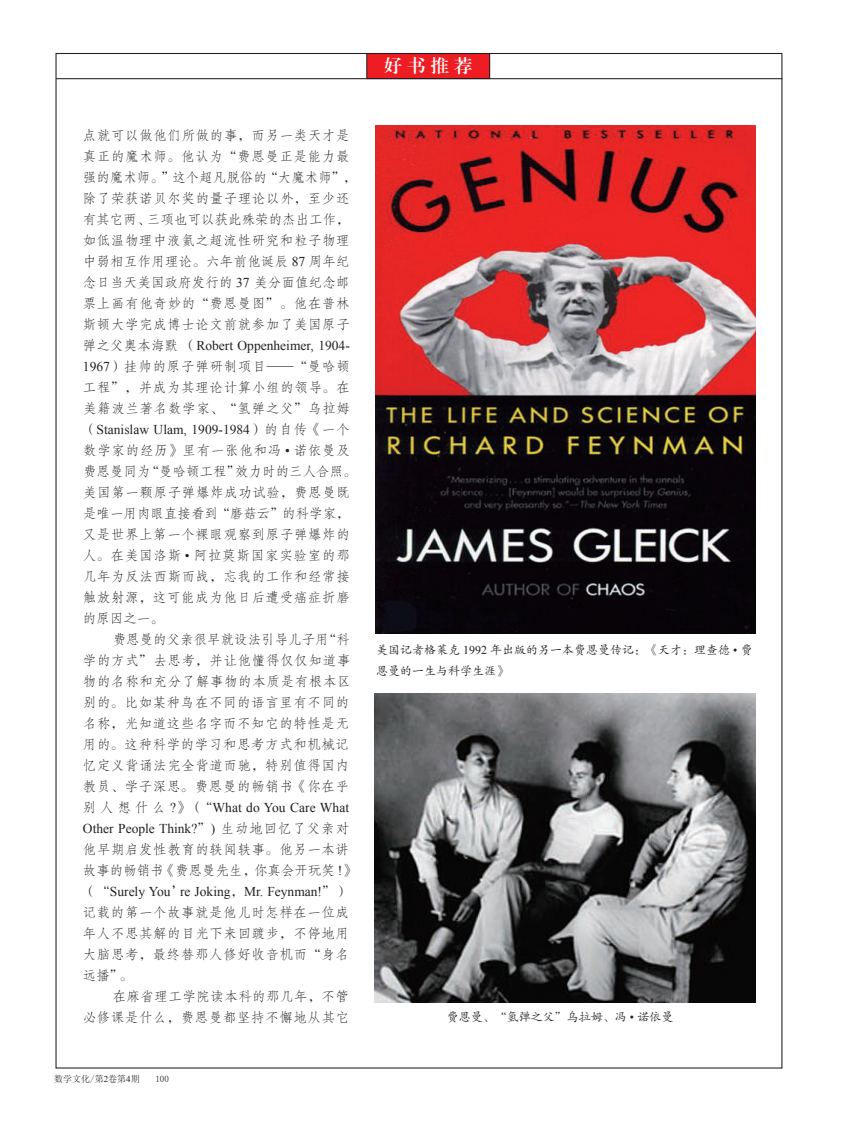
<style>
.page{position:relative;width:859px;height:1123px;background:#fff}
.page>*{position:absolute;margin:0;border:0;box-sizing:border-box;transform-origin:0 0}
.t1{font:18px "FZXBSK GBK1 0";color:#fcfcfc}
.t2{font:13.5px "FZFSK GBK1 0";letter-spacing:.045em;color:#231f20}
.t3{font:13.5px "Times New Roman";color:#231f20}
.t4{font:13.5px "FZFSK GBK1 0";color:#231f20}
.t5{font:13.5px "FZFSK GBK1 0";letter-spacing:.015em;color:#231f20}
.t6{font:13.5px "FZFSK GBK1 0";letter-spacing:.01em;color:#231f20}
.t7{font:12px/21px "FZKTK GBK1 0";color:#231f20}
.t8{font:9px "Sim Sun";color:#231f20}
.s1{font-family:"Times New Roman"}
.s2{font-family:"FZFSK GBK1 0"}
</style>
<div class="page">
<hr style="left:56px;top:78px;width:726px;height:1px;background:#231f20">
<div style="left:367px;top:54px;width:123px;height:25px;background:#ee1d23"></div>
<div style="left:366px;top:53px;width:124px;height:26px;border:1px solid #231f20"></div>
<img style="left:375px;top:125px;width:381px;height:508px">
<img style="left:375px;top:693px;width:380px;height:309px">
<p class="t1" style="left:384px;top:56px;width:90px">好书推荐</p>
<p class="t2" style="left:83px;top:128px;width:268px">点就可以做他们所做的事，而另一类天才是</p>
<p class="t2" style="left:83px;top:149px;width:268px">真正的魔术师。他认为“费恩曼正是能力最</p>
<p class="t4" style="left:83px;top:170px;width:275px">强的魔术师。”这个超凡脱俗的“大魔术师”，</p>
<p class="t2" style="left:83px;top:191px;width:268px">除了荣获诺贝尔奖的量子理论以外，至少还</p>
<p class="t4" style="left:83px;top:212px;width:268px">有其它两、三项也可以获此殊荣的杰出工作，</p>
<p class="t2" style="left:83px;top:233px;width:268px">如低温物理中液氦之超流性研究和粒子物理</p>
<p class="t5" style="left:83px;top:254px;width:268px">中弱相互作用理论。六年前他诞辰 <span class="s1">87</span> 周年纪</p>
<p class="t6" style="left:83px;top:275px;width:268px">念日当天美国政府发行的 <span class="s1">37</span> 美分面值纪念邮</p>
<p class="t2" style="left:83px;top:296px;width:268px">票上画有他奇妙的“费恩曼图”。他在普林</p>
<p class="t2" style="left:83px;top:317px;width:268px">斯顿大学完成博士论文前就参加了美国原子</p>
<p class="t3" style="left:83px;top:336px;width:268px"><span class="s2">弹之父奥本海默（</span>Robert Oppenheimer, 1904-</p>
<p class="t2" style="left:83px;top:359px;width:268px"><span class="s1">1967</span>）挂帅的原子弹研制项目——“曼哈顿</p>
<p class="t2" style="left:83px;top:380px;width:268px">工程”，并成为其理论计算小组的领导。在</p>
<p class="t2" style="left:83px;top:401px;width:268px">美籍波兰著名数学家、“氢弹之父”乌拉姆</p>
<p class="t3" style="left:83px;top:420px;width:268px"><span class="s2">（</span>Stanislaw Ulam, 1909-1984<span class="s2">）的自传《一个</span></p>
<p class="t2" style="left:83px;top:443px;width:268px">数学家的经历》里有一张他和冯 <span class="s1">•</span> 诺依曼及</p>
<p class="t4" style="left:83px;top:464px;width:275px">费恩曼同为“曼哈顿工程”效力时的三人合照。</p>
<p class="t2" style="left:83px;top:485px;width:268px">美国第一颗原子弹爆炸成功试验，费恩曼既</p>
<p class="t4" style="left:83px;top:506px;width:268px">是唯一用肉眼直接看到“磨菇云”的科学家，</p>
<p class="t2" style="left:83px;top:527px;width:268px">又是世界上第一个裸眼观察到原子弹爆炸的</p>
<p class="t2" style="left:83px;top:548px;width:268px">人。在美国洛斯 <span class="s1">•</span> 阿拉莫斯国家实验室的那</p>
<p class="t2" style="left:83px;top:569px;width:268px">几年为反法西斯而战，忘我的工作和经常接</p>
<p class="t2" style="left:83px;top:590px;width:268px">触放射源，这可能成为他日后遭受癌症折磨</p>
<p class="t2" style="left:83px;top:611px;width:82px">的原因之一。</p>
<p class="t4" style="left:113px;top:632px;width:239px">费恩曼的父亲很早就设法引导儿子用“科</p>
<p class="t2" style="left:83px;top:653px;width:269px">学的方式”去思考，并让他懂得仅仅知道事</p>
<p class="t2" style="left:83px;top:674px;width:269px">物的名称和充分了解事物的本质是有根本区</p>
<p class="t2" style="left:83px;top:695px;width:268px">别的。比如某种鸟在不同的语言里有不同的</p>
<p class="t2" style="left:83px;top:716px;width:268px">名称，光知道这些名字而不知它的特性是无</p>
<p class="t2" style="left:83px;top:737px;width:268px">用的。这种科学的学习和思考方式和机械记</p>
<p class="t2" style="left:83px;top:758px;width:268px">忆定义背诵法完全背道而驰，特别值得国内</p>
<p class="t2" style="left:83px;top:779px;width:268px">教员、学子深思。费恩曼的畅销书《你在乎</p>
<p class="t3" style="left:83px;top:798px;width:268px"><span class="s2">别人想什么</span> ?<span class="s2">》（“</span>What do You Care What</p>
<p class="t3" style="left:83px;top:819px;width:268px">Other People Think?<span class="s2">”</span>) <span class="s2">生动地回忆了父亲对</span></p>
<p class="t2" style="left:83px;top:842px;width:268px">他早期启发性教育的轶闻轶事。他另一本讲</p>
<p class="t4" style="left:83px;top:863px;width:274px">故事的畅销书《费恩曼先生，你真会开玩笑 <span class="s1">!</span>》</p>
<p class="t3" style="left:83px;top:882px;width:268px"><span class="s2">（“</span>Surely You<span class="s2">’</span>re Joking<span class="s2">，</span>Mr. Feynman!<span class="s2">”）</span></p>
<p class="t2" style="left:83px;top:905px;width:268px">记载的第一个故事就是他儿时怎样在一位成</p>
<p class="t2" style="left:83px;top:926px;width:268px">年人不思其解的目光下来回踱步，不停地用</p>
<p class="t2" style="left:83px;top:947px;width:268px">大脑思考，最终替那人修好收音机而“身名</p>
<p class="t2" style="left:83px;top:968px;width:51px">远播”。</p>
<p class="t2" style="left:113px;top:989px;width:238px">在麻省理工学院读本科的那几年，不管</p>
<p class="t2" style="left:83px;top:1010px;width:268px">必修课是什么，费恩曼都坚持不懈地从其它</p>
<p class="t7" style="left:447px;top:1006px;width:228px">费恩曼、“氢弹之父”乌拉姆、冯 <span class="s1">•</span> 诺依曼</p>
<p class="t7" style="left:376px;top:639px;width:378px">美国记者格莱克 <span class="s1">1992</span> 年出版的另一本费恩曼传记：《天才：理查德 <span class="s1">•</span> 费恩曼的一生与科学生涯》</p>
<p class="t8" style="left:54px;top:1074px;width:87px">数学文化/第<span class="s1">2</span>卷第<span class="s1">4</span>期</p>
<p class="t8" style="left:155px;top:1074px;width:15px">100</p>
</div>
